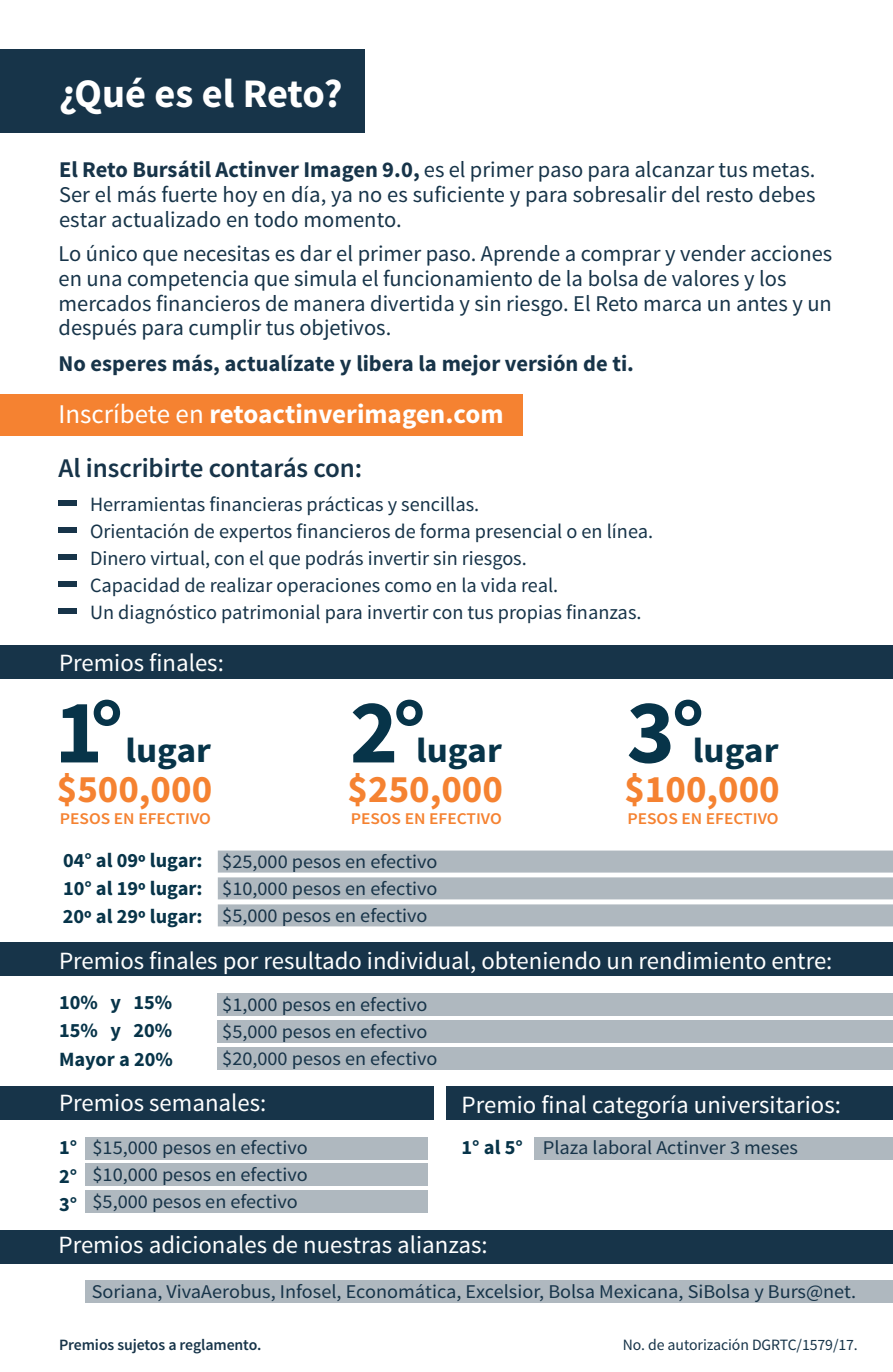
<style>
.page{position:relative;width:893px;height:1372px;background:#fff}
.page>*{position:absolute;margin:0;border:0;box-sizing:border-box;transform-origin:0 0}
.t1{font:700 91.58px "Source Sans Pro";color:#073449}
.t2{font:700 40.5px "Source Sans Pro";color:#fff}
.t3{font:700 38.93px "Source Sans Pro";color:#f58231}
.t4{font:700 34.88px "Source Sans Pro";color:#073449;scale:1.07 1}
.t5{font:700 27px "Source Sans Pro";color:#fff}
.t6{font:600 27px "Source Sans Pro";letter-spacing:-.005em;color:#173449}
.t7{font:24.75px "Source Sans Pro";color:#fff}
.t8{font:22.5px/24.8px "Source Sans Pro";color:#173449;text-align:justify}
.t9{font:700 22.5px "Source Sans Pro";color:#173449}
.t10{font:20.25px/27px "Source Sans Pro";color:#173449}
.t11{font:700 20.25px/28.1px "Source Sans Pro";color:#073449;text-align:justify}
.t12{font:19.35px/27px "Source Sans Pro";color:#173449;scale:1.04 1}
.t13{font:19.35px/27px "Source Sans Pro";color:#183449;text-align:justify;scale:1.04 1}
.t14{font:600 16.43px "Source Sans Pro";color:#f58231;scale:1.07 1}
.t15{font:15.75px "Source Sans Pro";letter-spacing:-.005em;color:#173449}
.t16{font:600 15.75px "Source Sans Pro";letter-spacing:-.005em;color:#173449}
.s1{font-weight:700}
.s2{font-weight:400}
</style>
<div class="page">
<svg style="left:218px;top:850px;width:675px;height:76px;background:#bcc4ca"></svg>
<div style="left:218px;top:993px;width:675px;height:22px;background:#afb8bf"></div>
<div style="left:218px;top:1020px;width:675px;height:22px;background:#afb8bf"></div>
<div style="left:218px;top:1047px;width:675px;height:22px;background:#afb8bf"></div>
<div style="left:85px;top:1136px;width:343px;height:22px;background:#afb8bf"></div>
<div style="left:85px;top:1279px;width:808px;height:22px;background:#afb8bf"></div>
<div style="left:85px;top:1163px;width:343px;height:22px;background:#afb8bf"></div>
<div style="left:85px;top:1190px;width:343px;height:22px;background:#afb8bf"></div>
<div style="left:534px;top:1136px;width:359px;height:22px;background:#afb8bf"></div>
<div style="left:0;top:645px;width:893px;height:33px;background:#173449"></div>
<div style="left:0;top:942px;width:893px;height:33px;background:#173449"></div>
<div style="left:0;top:1229px;width:893px;height:33px;background:#173449"></div>
<div style="left:0;top:1086px;width:434px;height:33px;background:#173449"></div>
<div style="left:0;top:49px;width:365px;height:84px;background:#173449"></div>
<div style="left:59px;top:500px;width:18px;height:5px;background:#173449"></div>
<div style="left:59px;top:527px;width:18px;height:5px;background:#173449"></div>
<div style="left:59px;top:554px;width:18px;height:6px;background:#173449"></div>
<div style="left:59px;top:581px;width:18px;height:6px;background:#173449"></div>
<div style="left:59px;top:608px;width:18px;height:6px;background:#173449"></div>
<div style="left:446px;top:1086px;width:447px;height:33px;background:#173449"></div>
<div style="left:0;top:394px;width:523px;height:42px;background:#f58231"></div>
<div style="left:223px;top:853px;width:214px;height:18px;background:#afb8bf"></div>
<div style="left:223px;top:880px;width:214px;height:18px;background:#afb8bf"></div>
<div style="left:223px;top:907px;width:204px;height:18px;background:#afb8bf"></div>
<h2 class="t2" style="left:59px;top:78px;width:285px">¿Qué es el Reto?</h2>
<p class="t8" style="left:59px;top:159px;width:758px"><span class="s1">El Reto Bursátil Actinver Imagen 9.0,</span> es el primer paso para alcanzar tus metas.<br>Ser el más fuerte hoy en día, ya no es suficiente y para sobresalir del resto debes estar actualizado en todo momento.</p>
<p class="t8" style="left:59px;top:243px;width:775px;text-align:left">Lo único que necesitas es dar el primer paso. Aprende a comprar y vender acciones en una competencia que simula el funcionamiento de la bolsa de valores y los mercados financieros de manera divertida y sin riesgo. El Reto marca un antes y un después para cumplir tus objetivos.</p>
<p class="t9" style="left:59px;top:355px;width:577px">No esperes más, actualízate y libera la mejor versión de ti.</p>
<p class="t5" style="left:59px;top:404px;width:446px"><span class="s2">Inscríbete en</span> retoactinverimagen.com</p>
<p class="t6" style="left:59px;top:457px;width:305px">Al inscribirte contarás con:</p>
<p class="t10" style="left:90px;top:492px;width:565px">Herramientas financieras prácticas y sencillas.<br>Orientación de expertos financieros de forma presencial o en línea.<br>Dinero virtual, con el que podrás invertir sin riesgos.<br>Capacidad de realizar operaciones como en la vida real.<br>Un diagnóstico patrimonial para invertir con tus propias finanzas.</p>
<p class="t7" style="left:59px;top:653px;width:166px">Premios finales:</p>
<h1 class="t1" style="left:55px;top:697px;width:70px">1°</h1>
<h3 class="t4" style="left:125px;top:737px;width:82px">lugar</h3>
<h3 class="t3" style="left:57px;top:773px;width:157px">$500,000</h3>
<p class="t14" style="left:60px;top:812px;width:143px">PESOS EN EFECTIVO</p>
<h1 class="t1" style="left:350px;top:697px;width:78px">2°</h1>
<h3 class="t4" style="left:416px;top:737px;width:82px">lugar</h3>
<h3 class="t3" style="left:348px;top:773px;width:157px">$250,000</h3>
<p class="t14" style="left:351px;top:812px;width:143px">PESOS EN EFECTIVO</p>
<p class="t11" style="left:63px;top:847px;width:141px">04° al 09o lugar:<br>10° al 19o lugar:<br>20o al 29o lugar:</p>
<p class="t13" style="left:222px;top:849px;width:208px">$25,000 pesos en efectivo $10,000 pesos en efectivo $5,000 pesos en efectivo</p>
<h1 class="t1" style="left:627px;top:697px;width:80px">3°</h1>
<h3 class="t4" style="left:693px;top:737px;width:82px">lugar</h3>
<h3 class="t3" style="left:624px;top:773px;width:157px">$100,000</h3>
<p class="t14" style="left:627px;top:812px;width:143px">PESOS EN EFECTIVO</p>
<p class="t7" style="left:59px;top:951px;width:775px">Premios finales por resultado individual, obteniendo un rendimiento entre:</p>
<p class="t11" style="left:59px;top:990px;width:115px">10% y 15% 15% y 20% Mayor a 20%</p>
<p class="t12" style="left:222px;top:992px;width:208px">$1,000 pesos en efectivo $5,000 pesos en efectivo $20,000 pesos en efectivo</p>
<p class="t7" style="left:59px;top:1093px;width:209px">Premios semanales:</p>
<p class="t7" style="left:462px;top:1095px;width:381px">Premio final categoría universitarios:</p>
<p class="t12" style="left:93px;top:1136px;width:208px;text-align:justify">$15,000 pesos en efectivo $10,000 pesos en efectivo $5,000 pesos en efectivo</p>
<p class="t11" style="left:462px;top:1135px;width:63px">1° al 5°</p>
<p class="t11" style="left:59px;top:1135px;width:20px">1° 2° 3°</p>
<p class="t12" style="left:543px;top:1136px;width:247px">Plaza laboral Actinver 3 meses</p>
<p class="t7" style="left:59px;top:1235px;width:431px">Premios adicionales de nuestras alianzas:</p>
<p class="t12" style="left:92px;top:1279px;width:736px">Soriana, VivaAerobus, Infosel, Economática, Excelsior, Bolsa Mexicana, SiBolsa y Burs@net.</p>
<p class="t16" style="left:59px;top:1338px;width:204px">Premios sujetos a reglamento.</p>
<p class="t15" style="left:623px;top:1338px;width:237px">No. de autorización DGRTC/1579/17.</p>
</div>
